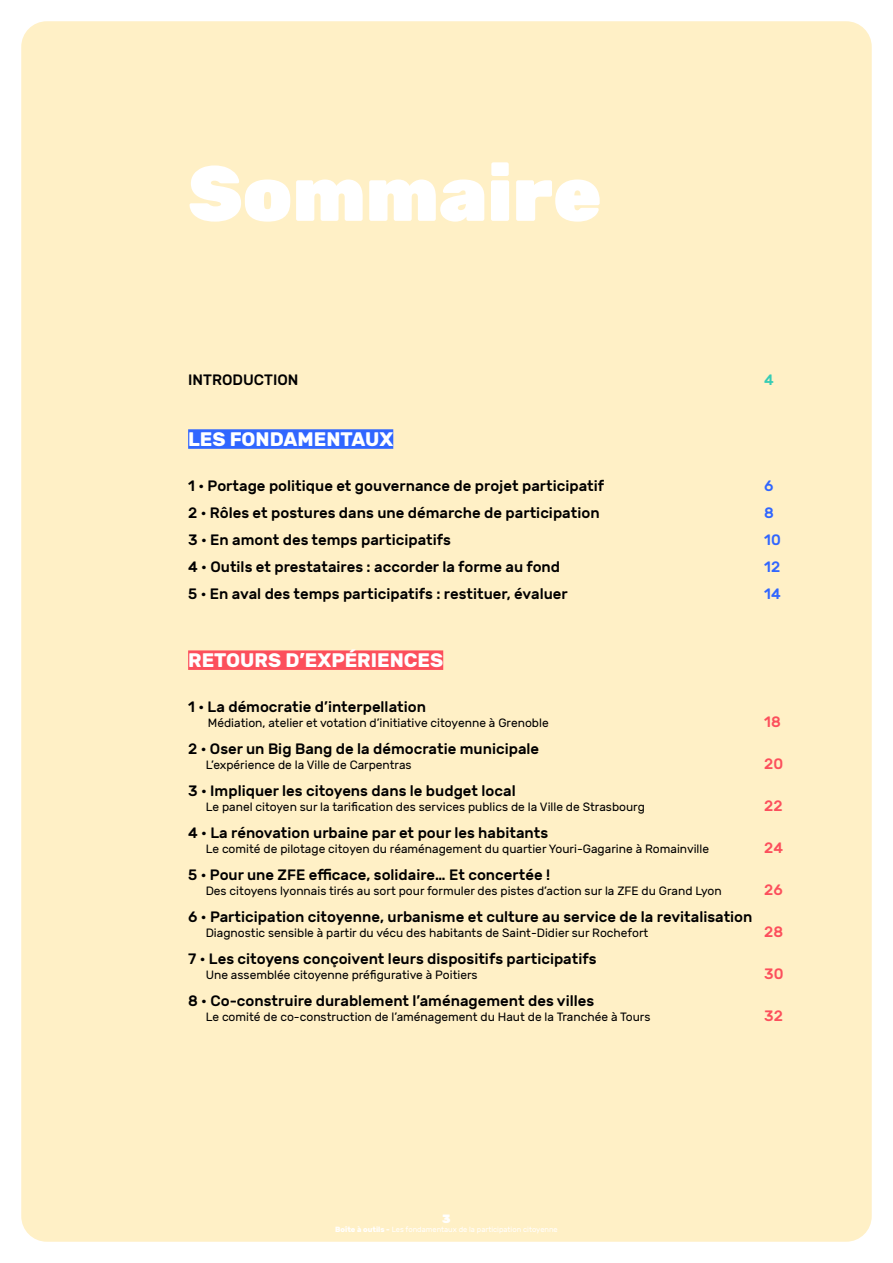
<style>
.page{position:relative;width:893px;height:1263px;background:#fff}
.page>*{position:absolute;margin:0;border:0;box-sizing:border-box;transform-origin:0 0}
.t1{font:900 78px "Rubik";color:#fff}
.t2{font:700 19.5px "Rubik";color:#fff}
.t3{font:500 15px "Rubik";color:#000}
.t4{font:500 15px "Rubik";color:#fc4f5c}
.t5{font:500 15px "Rubik";color:#3066ff}
.t6{font:500 15px "Rubik";color:#36ccb5}
.t7{font:12px "Rubik";color:#000}
.t8{font:900 12px "Rubik";color:#fff}
.t9{font:7.5px "Rubik";color:#fff}
.s1{font-weight:700}
</style>
<div class="page">
<div style="left:21px;top:21px;width:851px;height:1221px;background:#fff0c6;border-radius:26px"></div>
<div style="left:188px;top:429px;width:205px;height:20px;background:#3066ff"></div>
<div style="left:188px;top:650px;width:255px;height:20px;background:#fc4f5c"></div>
<h1 class="t1" style="left:188px;top:148px;width:415px">Sommaire</h1>
<p class="t3" style="left:188px;top:372px;width:112px">INTRODUCTION</p>
<p class="t6" style="left:764px;top:372px;width:11px">4</p>
<h2 class="t2" style="left:188px;top:428px;width:207px">LES FONDAMENTAUX</h2>
<p class="t3" style="left:188px;top:477px;width:418px">1 • Portage politique et gouvernance de projet participatif</p>
<p class="t5" style="left:764px;top:477px;width:11px">6</p>
<p class="t3" style="left:188px;top:504px;width:413px">2 • Rôles et postures dans une démarche de participation</p>
<p class="t5" style="left:764px;top:504px;width:11px">8</p>
<p class="t3" style="left:188px;top:531px;width:264px">3 • En amont des temps participatifs</p>
<p class="t5" style="left:764px;top:531px;width:18px">10</p>
<p class="t3" style="left:188px;top:558px;width:374px">4 • Outils et prestataires : accorder la forme au fond</p>
<p class="t5" style="left:764px;top:558px;width:18px">12</p>
<p class="t3" style="left:188px;top:585px;width:381px">5 • En aval des temps participatifs : restituer, évaluer</p>
<p class="t5" style="left:764px;top:585px;width:18px">14</p>
<h2 class="t2" style="left:188px;top:649px;width:257px">RETOURS D’EXPÉRIENCES</h2>
<p class="t3" style="left:188px;top:698px;width:239px">1 • La démocratie d’interpellation</p>
<p class="t7" style="left:208px;top:716px;width:342px">Médiation, atelier et votation d’initiative citoyenne à Grenoble</p>
<p class="t4" style="left:764px;top:713px;width:18px">18</p>
<p class="t3" style="left:188px;top:740px;width:353px">2 • Oser un Big Bang de la démocratie municipale</p>
<p class="t7" style="left:206px;top:758px;width:207px">L’expérience de la Ville de Carpentras</p>
<p class="t4" style="left:764px;top:755px;width:20px">20</p>
<p class="t3" style="left:188px;top:782px;width:329px">3 • Impliquer les citoyens dans le budget local</p>
<p class="t7" style="left:206px;top:800px;width:441px">Le panel citoyen sur la tarification des services publics de la Ville de Strasbourg</p>
<p class="t4" style="left:764px;top:797px;width:20px">22</p>
<p class="t3" style="left:188px;top:824px;width:362px">4 • La rénovation urbaine par et pour les habitants</p>
<p class="t7" style="left:206px;top:842px;width:505px">Le comité de pilotage citoyen du réaménagement du quartier Youri-Gagarine à Romainville</p>
<p class="t4" style="left:764px;top:839px;width:20px">24</p>
<p class="t3" style="left:188px;top:866px;width:363px">5 • Pour une ZFE efficace, solidaire… Et concertée !</p>
<p class="t7" style="left:206px;top:884px;width:517px">Des citoyens lyonnais tirés au sort pour formuler des pistes d’action sur la ZFE du Grand Lyon</p>
<p class="t4" style="left:764px;top:881px;width:20px">26</p>
<p class="t3" style="left:188px;top:908px;width:566px">6 • Participation citoyenne, urbanisme et culture au service de la revitalisation</p>
<p class="t7" style="left:206px;top:926px;width:444px">Diagnostic sensible à partir du vécu des habitants de Saint-Didier sur Rochefort</p>
<p class="t4" style="left:764px;top:923px;width:20px">28</p>
<p class="t3" style="left:188px;top:950px;width:410px">7 • Les citoyens conçoivent leurs dispositifs participatifs</p>
<p class="t7" style="left:206px;top:968px;width:273px">Une assemblée citoyenne préfigurative à Poitiers</p>
<p class="t4" style="left:764px;top:965px;width:21px">30</p>
<p class="t3" style="left:188px;top:992px;width:407px">8 • Co-construire durablement l’aménagement des villes</p>
<p class="t7" style="left:206px;top:1010px;width:446px">Le comité de co-construction de l’aménagement du Haut de la Tranchée à Tours</p>
<p class="t4" style="left:764px;top:1007px;width:20px">32</p>
<p class="t8" style="left:442px;top:1212px;width:10px">3</p>
<p class="t9" style="left:335px;top:1225px;width:224px"><span class="s1">Boîte à outils -</span> Les fondamentaux de la participation citoyenne</p>
</div>
